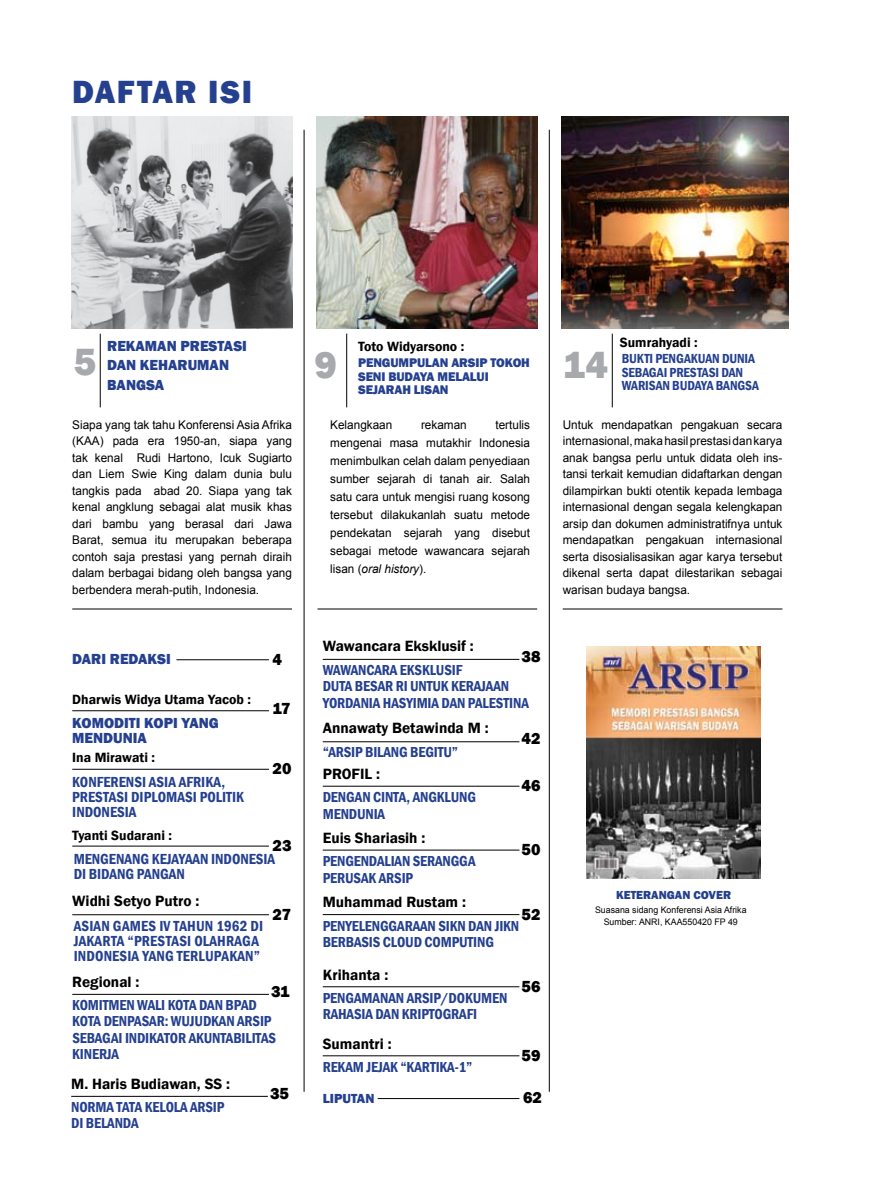
<style>
.page{position:relative;width:893px;height:1191px;background:#fff}
.page>*{position:absolute;margin:0;border:0;box-sizing:border-box;transform-origin:0 0}
.t1{font:800 39px "Franklin Gothic";color:#a7a9ac}
.t2{font:800 33px "Franklin Gothic";letter-spacing:.045em;color:#24408f}
.t3{font:800 16.5px "Franklin Gothic";color:#000}
.t4{font:600 15.3px "Franklin Gothic";color:#000}
.t5{font:600 condensed 15px/15px "Franklin Gothic";color:#24408f}
.t6{font:800 15px/19.5px "Franklin Gothic";color:#24408f}
.t7{font:600 condensed 14.85px/16.5px "Franklin Gothic";letter-spacing:-.01em;color:#24408f}
.t8{font:600 13.8px "Franklin Gothic";color:#000}
.t9{font:600 condensed 13.5px/13.5px "Franklin Gothic";letter-spacing:-.01em;color:#24408f}
.t10{font:800 13.5px "Franklin Gothic";color:#24408f}
.t11{font:800 12.9px/13.5px "Franklin Gothic";letter-spacing:-.01em;color:#24408f}
.t12{font:12px/16.5px "Arial";color:#000;text-align:justify}
.t13{font:800 12px "Franklin Gothic";color:#24408f}
.t14{font:9px/12px "Arial";color:#000;text-align:center}
.s1{font-style:italic}
</style>
<div class="page">
<img style="left:587px;top:646px;width:173px;height:233px">
<hr style="left:176px;top:659px;width:93px;height:1px;background:#000">
<hr style="left:378px;top:1098px;width:141px;height:1px;background:#000">
<hr style="left:72px;top:609px;width:220px;height:1px;background:#000">
<hr style="left:317px;top:609px;width:220px;height:1px;background:#000">
<hr style="left:563px;top:609px;width:219px;height:1px;background:#000">
<hr style="left:72px;top:769px;width:197px;height:1px;background:#000">
<hr style="left:346px;top:334px;width:1px;height:73px;background:#000">
<hr style="left:72px;top:914px;width:197px;height:1px;background:#000">
<hr style="left:72px;top:846px;width:197px;height:1px;background:#000">
<hr style="left:72px;top:710px;width:197px;height:1px;background:#000">
<hr style="left:304px;top:130px;width:1px;height:961px;background:#000">
<hr style="left:549px;top:130px;width:1px;height:961px;background:#000">
<hr style="left:100px;top:334px;width:1px;height:73px;background:#000">
<hr style="left:612px;top:334px;width:1px;height:73px;background:#000">
<hr style="left:72px;top:994px;width:197px;height:1px;background:#000">
<hr style="left:323px;top:659px;width:196px;height:1px;background:#000">
<hr style="left:323px;top:741px;width:196px;height:1px;background:#000">
<hr style="left:323px;top:850px;width:196px;height:1px;background:#000">
<hr style="left:71px;top:1096px;width:197px;height:1px;background:#000">
<hr style="left:323px;top:786px;width:196px;height:1px;background:#000">
<img style="left:561px;top:117px;width:227px;height:211px">
<img style="left:317px;top:117px;width:221px;height:211px">
<img style="left:71px;top:117px;width:221px;height:211px">
<hr style="left:323px;top:914px;width:196px;height:1px;background:#000">
<hr style="left:323px;top:986px;width:196px;height:1px;background:#000">
<hr style="left:323px;top:1055px;width:196px;height:1px;background:#000">
<h2 class="t2" style="left:72px;top:71px;width:182px">DAFTAR ISI</h2>
<p class="t6" style="left:107px;top:336px;width:141px">REKAMAN PRESTASI<br>DAN KEHARUMAN<br>BANGSA</p>
<p class="t12" style="left:72px;top:416px;width:221px">Siapa yang tak tahu Konferensi Asia Afrika (KAA) pada era 1950-an, siapa yang tak kenal Rudi Hartono, Icuk Sugiarto dan Liem Swie King dalam dunia bulu tangkis pada abad 20. Siapa yang tak kenal angklung sebagai alat musik khas dari bambu yang berasal dari Jawa Barat, semua itu merupakan beberapa contoh saja prestasi yang pernah diraih dalam berbagai bidang oleh bangsa yang berbendera merah-putih, Indonesia.</p>
<h1 class="t1" style="left:74px;top:336px;width:24px">5</h1>
<p class="t6" style="left:72px;top:649px;width:100px">DARI REDAKSI</p>
<h3 class="t3" style="left:273px;top:648px;width:11px">4</h3>
<p class="t8" style="left:72px;top:690px;width:180px">Dharwis Widya Utama Yacob :</p>
<p class="t6" style="left:72px;top:715px;width:148px;line-height:15px">KOMODITI KOPI YANG<br>MENDUNIA</p>
<p class="t8" style="left:72px;top:749px;width:84px">Ina Mirawati :</p>
<p class="t5" style="left:72px;top:774px;width:173px">KONFERENSI ASIA AFRIKA,<br>PRESTASI DIPLOMASI POLITIK<br>INDONESIA</p>
<h3 class="t3" style="left:273px;top:698px;width:20px">17</h3>
<h3 class="t3" style="left:273px;top:758px;width:20px">20</h3>
<p class="t8" style="left:72px;top:826px;width:101px">Tyanti Sudarani :</p>
<p class="t5" style="left:74px;top:851px;width:203px">MENGENANG KEJAYAAN INDONESIA<br>DI BIDANG PANGAN</p>
<h3 class="t3" style="left:273px;top:834px;width:20px">23</h3>
<p class="t4" style="left:72px;top:891px;width:129px">Widhi Setyo Putro :</p>
<p class="t5" style="left:74px;top:918px;width:191px">ASIAN GAMES IV TAHUN 1962 DI<br>JAKARTA “PRESTASI OLAHRAGA<br>INDONESIA YANG TERLUPAKAN”</p>
<p class="t4" style="left:72px;top:972px;width:69px">Regional :</p>
<h3 class="t3" style="left:273px;top:903px;width:20px">27</h3>
<h3 class="t3" style="left:271px;top:980px;width:20px">31</h3>
<p class="t7" style="left:72px;top:996px;width:9px">KOMITMEN</p>
<p class="t7" style="left:137px;top:996px;width:8px">WALI</p>
<p class="t7" style="left:168px;top:996px;width:9px">KOTA</p>
<p class="t7" style="left:199px;top:996px;width:9px">DAN</p>
<p class="t7" style="left:226px;top:996px;width:9px">BPAD</p>
<p class="t7" style="left:72px;top:1012px;width:9px">KOTA</p>
<p class="t7" style="left:104px;top:1012px;width:9px">DENPASAR</p>
<p class="t7" style="left:165px;top:1012px;width:16px">: WUJUDKAN</p>
<p class="t7" style="left:237px;top:1012px;width:8px">ARSIP</p>
<p class="t7" style="left:72px;top:1029px;width:8px">SEBAGAI</p>
<p class="t7" style="left:125px;top:1029px;width:8px">INDIKATOR</p>
<p class="t7" style="left:189px;top:1029px;width:8px">AKUNTABILITAS</p>
<p class="t7" style="left:72px;top:1045px;width:8px">KINERJA</p>
<p class="t4" style="left:71px;top:1074px;width:160px">M. Haris Budiawan, SS :</p>
<p class="t7" style="left:71px;top:1098px;width:155px">NORMA TATA KELOLA ARSIP<br>DI BELANDA</p>
<h3 class="t3" style="left:270px;top:1082px;width:20px">35</h3>
<h1 class="t1" style="left:314px;top:339px;width:24px">9</h1>
<p class="t8" style="left:358px;top:338px;width:108px">Toto Widyarsono :</p>
<p class="t11" style="left:358px;top:356px;width:173px">PENGUMPULAN ARSIP TOKOH<br>SENI BUDAYA MELALUI<br>SEJARAH LISAN</p>
<p class="t12" style="left:330px;top:415px;width:201px;line-height:18px;text-indent:165px">tertulis mengenai masa mutakhir Indonesia menimbulkan celah dalam penyediaan sumber sejarah di tanah air. Salah satu cara untuk mengisi ruang kosong tersebut dilakukanlah suatu metode pendekatan sejarah yang disebut sebagai metode wawancara sejarah lisan (<span class="s1">oral history</span>).</p>
<p class="t12" style="left:330px;top:416px;width:64px">Kelangkaan</p>
<p class="t12" style="left:421px;top:416px;width:47px">rekaman</p>
<p class="t4" style="left:323px;top:636px;width:152px">Wawancara Eksklusif :</p>
<h3 class="t3" style="left:522px;top:646px;width:20px">38</h3>
<p class="t7" style="left:323px;top:661px;width:208px">WAWANCARA EKSKLUSIF<br>DUTA BESAR RI UNTUK KERAJAAN<br>YORDANIA HASYIMIA DAN PALESTINA</p>
<p class="t4" style="left:323px;top:718px;width:167px">Annawaty Betawinda M :</p>
<h3 class="t3" style="left:522px;top:728px;width:20px">42</h3>
<p class="t7" style="left:323px;top:743px;width:137px">“ARSIP BILANG BEGITU”</p>
<p class="t4" style="left:323px;top:764px;width:59px">PROFIL :</p>
<p class="t7" style="left:323px;top:788px;width:155px">DENGAN CINTA, ANGKLUNG<br>MENDUNIA</p>
<p class="t4" style="left:323px;top:828px;width:104px">Euis Shariasih :</p>
<p class="t7" style="left:323px;top:852px;width:154px">PENGENDALIAN SERANGGA<br>PERUSAK ARSIP</p>
<h3 class="t3" style="left:522px;top:775px;width:20px">46</h3>
<h3 class="t3" style="left:522px;top:839px;width:20px">50</h3>
<p class="t4" style="left:323px;top:893px;width:145px">Muhammad Rustam :</p>
<p class="t7" style="left:323px;top:917px;width:198px">PENYELENGGARAAN SIKN DAN JIKN<br>BERBASIS CLOUD COMPUTING</p>
<h3 class="t3" style="left:522px;top:903px;width:20px">52</h3>
<p class="t4" style="left:323px;top:965px;width:67px">Krihanta :</p>
<p class="t7" style="left:323px;top:989px;width:186px">PENGAMANAN ARSIP/DOKUMEN<br>RAHASIA DAN KRIPTOGRAFI</p>
<p class="t4" style="left:323px;top:1034px;width:70px">Sumantri :</p>
<p class="t7" style="left:323px;top:1058px;width:151px">REKAM JEJAK “KARTIKA-1”</p>
<h3 class="t3" style="left:522px;top:975px;width:20px">56</h3>
<h3 class="t3" style="left:522px;top:1044px;width:20px">59</h3>
<p class="t10" style="left:323px;top:1089px;width:53px">LIPUTAN</p>
<h3 class="t3" style="left:523px;top:1087px;width:20px">62</h3>
<h1 class="t1" style="left:563px;top:339px;width:47px">14</h1>
<p class="t8" style="left:620px;top:333px;width:79px">Sumrahyadi :</p>
<p class="t9" style="left:622px;top:352px;width:139px">BUKTI PENGAKUAN DUNIA<br>SEBAGAI PRESTASI DAN<br>WARISAN BUDAYA BANGSA</p>
<p class="t12" style="left:563px;top:416px;width:221px">Untuk mendapatkan pengakuan secara internasional, maka hasil prestasi dan karya anak bangsa perlu untuk didata oleh ins&shy;tansi terkait kemudian didaftarkan dengan dilampirkan bukti otentik kepada lembaga internasional dengan segala kelengkapan arsip dan dokumen administratifnya untuk mendapatkan pengakuan internasional serta disosialisasikan agar karya tersebut dikenal serta dapat dilestarikan sebagai warisan budaya bangsa.</p>
<p class="t13" style="left:616px;top:887px;width:116px">KETERANGAN COVER</p>
<p class="t14" style="left:595px;top:903px;width:153px">Suasana sidang Konferensi Asia Afrika<br>Sumber: ANRI, KAA550420 FP 49</p>
</div>
